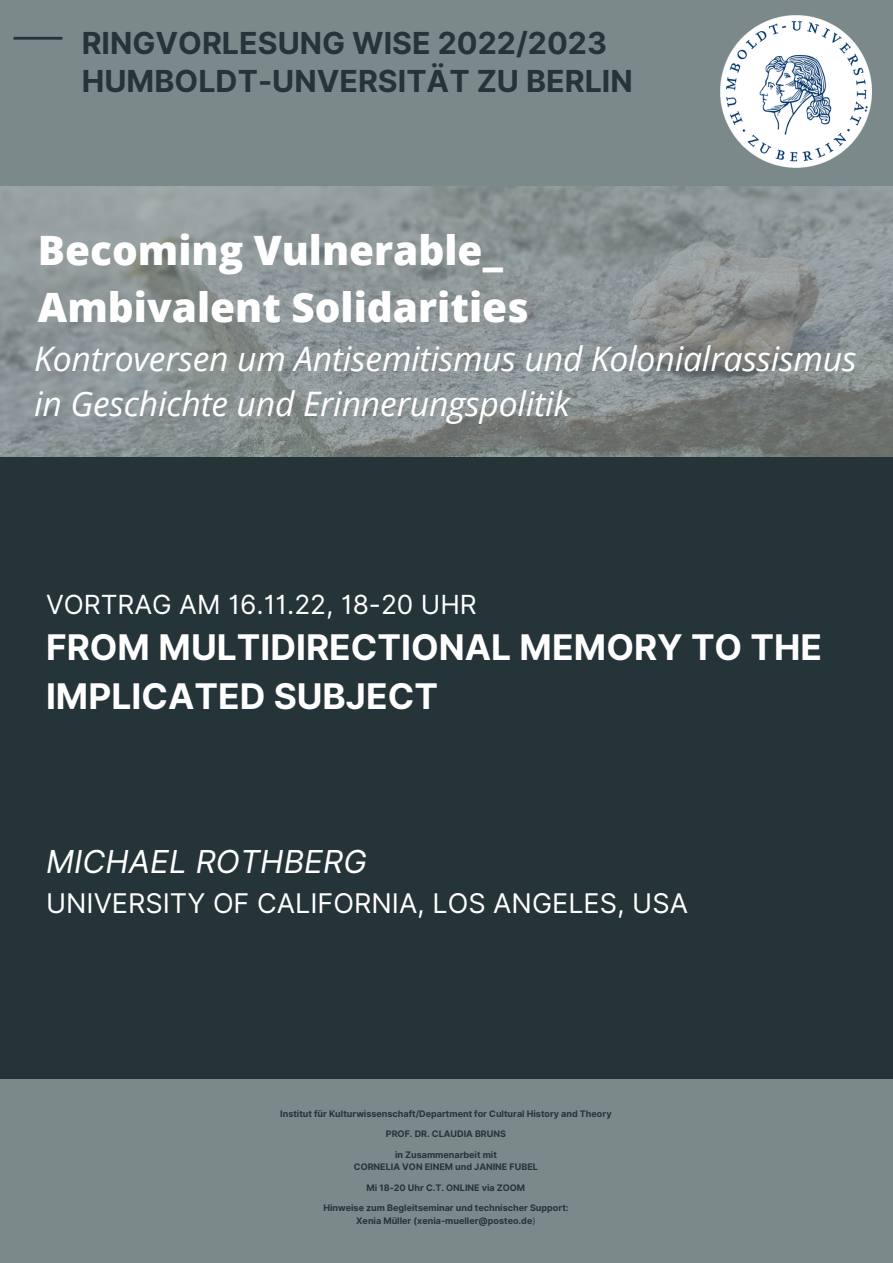
<style>
.page{position:relative;width:893px;height:1263px;background:#253439}
.page>*{position:absolute;margin:0;border:0;box-sizing:border-box;transform-origin:0 0}
.t1{font:800 40.5px/56.2px "Open Sans";color:#fff}
.t2{font:700 35.33px/49px "Inter";color:#fff}
.t3{font:italic 33.75px/44.5px "Open Sans";letter-spacing:-.005em;color:#fff}
.t4{font:italic 31.58px "Inter";color:#fff}
.t5{font:700 30.38px/37.7px "Inter";color:#253439}
.t6{font:27.08px "Inter";color:#fff}
.t7{font:26.33px "Inter";color:#fff}
.t8{font:700 9px/12.5px "Inter";color:#253439;text-align:center}
.s1{font-weight:400}
</style>
<div class="page">
<div style="left:0;top:1079px;width:893px;height:184px;background:#7c898b"></div>
<div style="left:0;top:0;width:893px;height:185px;background:#7c898b"></div>
<hr style="left:13px;top:37px;width:49px;height:3px;background:#253439">
<img style="left:720px;top:16px;width:152px;height:151px">
<svg style="left:0;top:185px;width:893px;height:272px;background:#899091"></svg>
<h3 class="t5" style="left:82px;top:25px;width:552px">RINGVORLESUNG WISE 2022/2023<br>HUMBOLDT-UNVERSITÄT ZU BERLIN</h3>
<h1 class="t1" style="left:38px;top:221px;width:492px">Becoming Vulnerable_<br>Ambivalent Solidarities</h1>
<h3 class="t3" style="left:34px;top:336px;width:824px">Kontroversen um Antisemitismus und Kolonialrassismus in Geschichte und Erinnerungspolitik</h3>
<h3 class="t7" style="left:46px;top:589px;width:432px">VORTRAG AM 16.11.22, 18-20 UHR</h3>
<h2 class="t2" style="left:46px;top:623px;width:777px">FROM MULTIDIRECTIONAL MEMORY TO THE<br>IMPLICATED SUBJECT</h2>
<h3 class="t4" style="left:46px;top:843px;width:322px">MICHAEL ROTHBERG</h3>
<h3 class="t6" style="left:46px;top:887px;width:643px">UNIVERSITY OF CALIFORNIA, LOS ANGELES, USA</h3>
<p class="t8" style="left:280px;top:1107px;width:333px">Institut für Kulturwissenschaft/Department for Cultural History and Theory</p>
<p class="t8" style="left:386px;top:1127px;width:122px">PROF. DR. CLAUDIA BRUNS</p>
<p class="t8" style="left:354px;top:1148px;width:186px">in Zusammenarbeit mit<br>CORNELIA VON EINEM und JANINE FUBEL</p>
<p class="t8" style="left:366px;top:1181px;width:160px">Mi 18-20 Uhr C.T. ONLINE via ZOOM</p>
<p class="t8" style="left:323px;top:1201px;width:247px">Hinweise zum Begleitseminar und technischer Support:<br>Xenia Müller (xenia-mueller@posteo.de<span class="s1">)</span></p>
</div>
